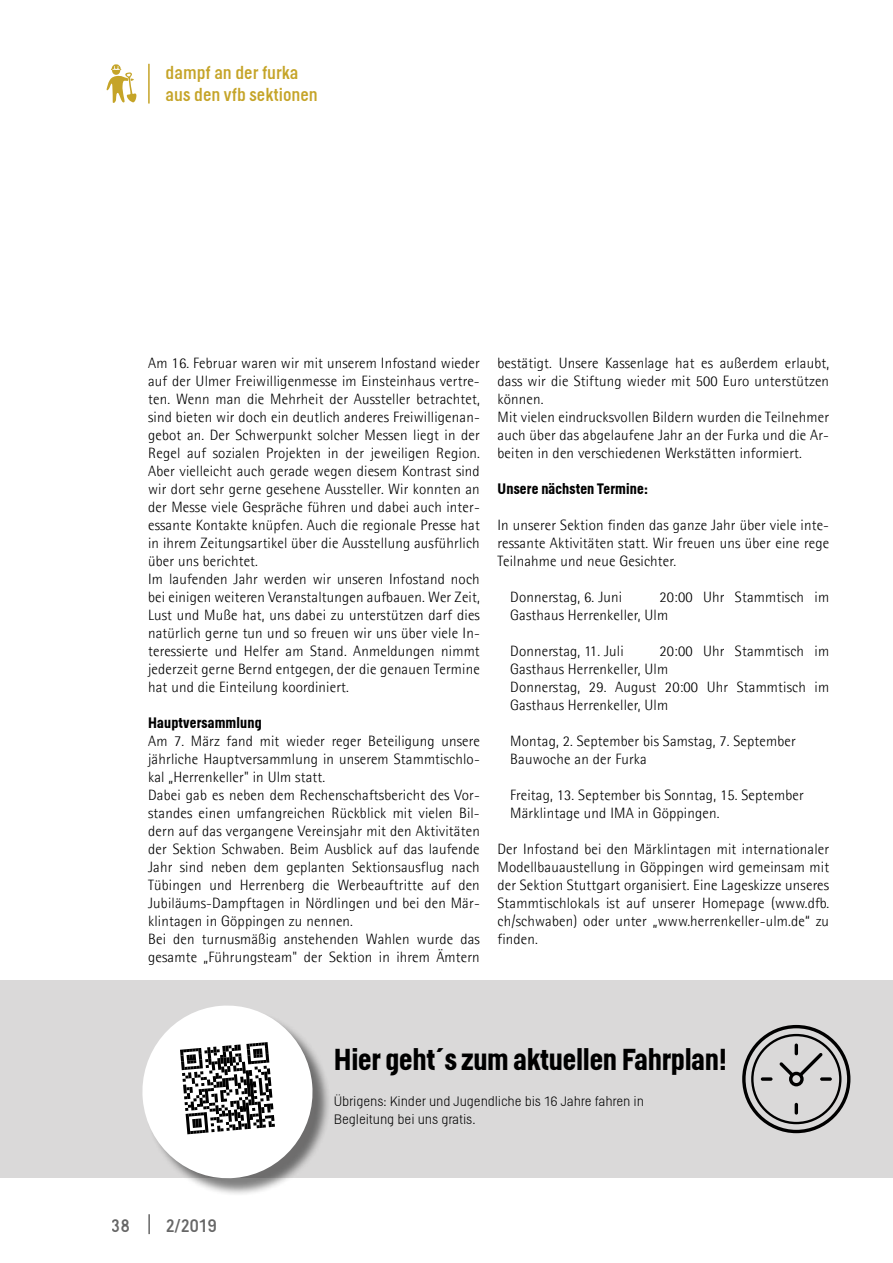
<style>
.page{position:relative;width:893px;height:1263px;background:#fff}
.page>*{position:absolute;margin:0;border:0;box-sizing:border-box;transform-origin:0 0}
.t1{font:700 30px "Helsinki";letter-spacing:-.01em;color:#000}
.t2{font:18px/21.6px "Helsinki";color:#c5a428}
.t3{font:18px "Helsinki";color:#000}
.t4{font:300 15px/18px "Agfa Rotis Semisans";letter-spacing:.01em;color:#000}
.t5{font:700 15px "Helsinki";letter-spacing:.01em;color:#000}
.t6{font:300 13.5px/18px "Helsinki";letter-spacing:-.01em;color:#000}
</style>
<div class="page">
<hr style="left:148px;top:1214px;width:2px;height:20px;background:#000">
<hr style="left:148px;top:64px;width:2px;height:40px;background:#c5a428">
<svg style="left:106px;top:64px;width:31px;height:39px"></svg>
<div style="left:0;top:980px;width:893px;height:198px;background:#dad9d9"></div>
<div style="left:145px;top:1008px;width:186px;height:189px;background:#000;opacity:.5"></div>
<svg style="left:142px;top:1005px;width:174px;height:177px"></svg>
<svg style="left:742px;top:1025px;width:108px;height:108px"></svg>
<p class="t2" style="left:166px;top:61px;width:154px">dampf an der furka aus den vfb sektionen</p>
<p class="t4" style="left:148px;top:354px;width:333px">Am 16. Februar waren wir mit unserem Infostand wieder auf der Ulmer Freiwilligenmesse im Einsteinhaus vertre&shy;ten. Wenn man die Mehrheit der Aussteller betrachtet, sind bieten wir doch ein deutlich anderes Freiwilligenan&shy;gebot an. Der Schwerpunkt solcher Messen liegt in der Regel auf sozialen Projekten in der jeweiligen Region.<br>Aber vielleicht auch gerade wegen diesem Kontrast sind wir dort sehr gerne gesehene Aussteller. Wir konnten an der Messe viele Gespräche führen und dabei auch inter&shy;essante Kontakte knüpfen. Auch die regionale Presse hat in ihrem Zeitungsartikel über die Ausstellung ausführlich über uns berichtet.<br>Im laufenden Jahr werden wir unseren Infostand noch bei einigen weiteren Veranstaltungen aufbauen. Wer Zeit, Lust und Muße hat, uns dabei zu unterstützen darf dies natürlich gerne tun und so freuen wir uns über viele In&shy;teressierte und Helfer am Stand. Anmeldungen nimmt jederzeit gerne Bernd entgegen, der die genauen Termine hat und die Einteilung koordiniert.</p>
<p class="t5" style="left:148px;top:714px;width:115px">Hauptversammlung</p>
<p class="t4" style="left:148px;top:732px;width:333px">Am 7. März fand mit wieder reger Beteiligung unsere jährliche Hauptversammlung in unserem Stammtischlo&shy;kal „Herrenkeller" in Ulm statt.<br>Dabei gab es neben dem Rechenschaftsbericht des Vor&shy;standes einen umfangreichen Rückblick mit vielen Bil&shy;dern auf das vergangene Vereinsjahr mit den Aktivitäten der Sektion Schwaben. Beim Ausblick auf das laufende Jahr sind neben dem geplanten Sektionsausflug nach Tübingen und Herrenberg die Werbeauftritte auf den Jubiläums-Dampftagen in Nördlingen und bei den Mär&shy;klintagen in Göppingen zu nennen.<br>Bei den turnusmäßig anstehenden Wahlen wurde das gesamte „Führungsteam" der Sektion in ihrem Ämtern</p>
<p class="t4" style="left:497px;top:354px;width:333px">bestätigt. Unsere Kassenlage hat es außerdem erlaubt, dass wir die Stiftung wieder mit 500 Euro unterstützen können.<br>Mit vielen eindrucksvollen Bildern wurden die Teilnehmer auch über das abgelaufene Jahr an der Furka und die Ar&shy;beiten in den verschiedenen Werkstätten informiert.</p>
<p class="t5" style="left:497px;top:480px;width:152px">Unsere nächsten Termine:</p>
<p class="t4" style="left:497px;top:516px;width:333px;text-align:justify">In unserer Sektion finden das ganze Jahr über viele inte&shy;ressante Aktivitäten statt. Wir freuen uns über eine rege Teilnahme und neue Gesichter.</p>
<p class="t4" style="left:510px;top:588px;width:113px">Donnerstag, 6. Juni</p>
<p class="t4" style="left:510px;top:588px;width:320px;text-indent:149px">20:00 Uhr Stammtisch im<br>Gasthaus Herrenkeller, Ulm</p>
<p class="t4" style="left:510px;top:642px;width:115px">Donnerstag, 11. Juli</p>
<p class="t4" style="left:510px;top:642px;width:320px;text-indent:149px">20:00 Uhr Stammtisch im<br>Gasthaus Herrenkeller, Ulm<br>Donnerstag, 29. August 20:00 Uhr Stammtisch im<br>Gasthaus Herrenkeller, Ulm</p>
<p class="t4" style="left:510px;top:732px;width:287px">Montag, 2. September bis Samstag, 7. September<br>Bauwoche an der Furka</p>
<p class="t4" style="left:510px;top:786px;width:295px">Freitag, 13. September bis Sonntag, 15. September<br>Märklintage und IMA in Göppingen.</p>
<p class="t4" style="left:497px;top:840px;width:333px;text-align:justify">Der Infostand bei den Märklintagen mit internationaler Modellbauaustellung in Göppingen wird gemeinsam mit der Sektion Stuttgart organisiert. Eine Lageskizze unseres Stammtischlokals ist auf unserer Homepage (www.dfb. ch/schwaben) oder unter „www.herrenkeller-ulm.de“ zu finden.</p>
<p class="t3" style="left:112px;top:1215px;width:19px">38</p>
<p class="t3" style="left:165px;top:1215px;width:53px">2/2019</p>
<h1 class="t1" style="left:334px;top:1041px;width:395px">Hier geht´s zum aktuellen Fahrplan!</h1>
<p class="t6" style="left:334px;top:1092px;width:312px">Übrigens: Kinder und Jugendliche bis 16 Jahre fahren in<br>Begleitung bei uns gratis.</p>
</div>
